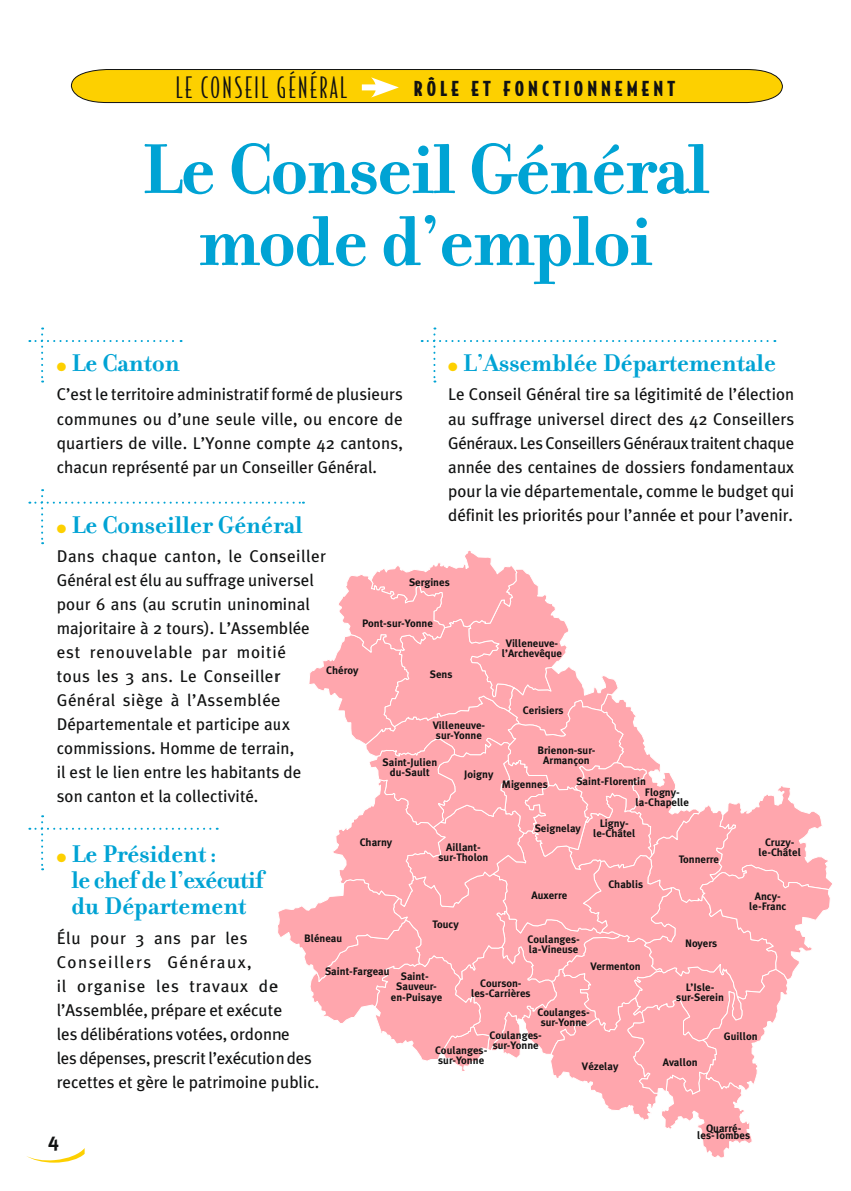
<style>
.page{position:relative;width:851px;height:1191px;background:#fff}
.page>*{position:absolute;margin:0;border:0;box-sizing:border-box;transform-origin:0 0}
.t1{font:700 76px/72px "Filosofia";letter-spacing:-.015em;color:#00a3d4;text-align:center}
.t2{font:300 28px "Bodega Sans";letter-spacing:.09em;color:#111212}
.t3{font:700 26px/26px "Filosofia";color:#00a3d4}
.t4{font:700 20px "Meta Plus";color:#111212}
.t5{font:900 19.6px "Bodega Sans";letter-spacing:.205em;color:#111212}
.t6{font:17px/24px "Meta Plus";letter-spacing:.005em;color:#111212;text-align:justify}
.t7{font:700 10.8px/10px "Meta Plus";color:#111212;text-align:center}
.s1{color:#fdd000}
</style>
<div class="page">
<svg style="left:27px;top:1148px;width:58px;height:14px"></svg>
<svg style="left:71px;top:69px;width:711px;height:34px;background:#efc609"></svg>
<svg style="left:29px;top:327px;width:152px;height:55px"></svg>
<svg style="left:421px;top:327px;width:354px;height:55px"></svg>
<svg style="left:29px;top:489px;width:275px;height:55px"></svg>
<svg style="left:29px;top:815px;width:189px;height:55px"></svg>
<svg style="left:278px;top:550px;width:554px;height:608px"></svg>
<h2 class="t2" style="left:176px;top:71px;width:171px">LE CONSEIL GÉNÉRAL</h2>
<p class="t5" style="left:414px;top:75px;width:263px">RÔLE ET FONCTIONNEMENT</p>
<h1 class="t1" style="left:141px;top:134px;width:570px">Le Conseil Général mode d’emploi</h1>
<h3 class="t3" style="left:448px;top:350px;width:329px"><span class="s1">●</span> L’Assemblée Départementale</h3>
<p class="t6" style="left:448px;top:382px;width:348px">Le Conseil Général tire sa légitimité de l’élection au suffrage universel direct des 42 Conseillers Généraux. Les Conseillers Généraux traitent chaque année des centaines de dossiers fondamentaux pour la vie départementale, comme le budget qui définit les priorités pour l’année et pour l’avenir.</p>
<h3 class="t3" style="left:57px;top:350px;width:124px"><span class="s1">●</span> Le Canton</h3>
<p class="t6" style="left:57px;top:382px;width:348px">C’est le territoire administratif formé de plusieurs communes ou d’une seule ville, ou encore de quartiers de ville. L’Yonne compte 42 cantons, chacun représenté par un Conseiller Général.</p>
<h3 class="t3" style="left:57px;top:511px;width:247px"><span class="s1">●</span> Le Conseiller Général</h3>
<p class="t6" style="left:57px;top:544px;width:271px;text-align:left">Dans chaque canton, le Conseiller<br>Général est élu au suffrage universel pour 6 ans (au scrutin uninominal majoritaire à 2 tours). L’Assemblée est renouvelable par moitié<br>tous les 3 ans. Le Conseiller<br>Général siège à l’Assemblée<br>Départementale et participe aux commissions. Homme de terrain,<br>il est le lien entre les habitants de son canton et la collectivité.</p>
<p class="t7" style="left:409px;top:577px;width:42px">Sergines</p>
<p class="t7" style="left:362px;top:617px;width:72px">Pont-sur-Yonne</p>
<p class="t7" style="left:501px;top:638px;width:62px">Villeneuve&shy;l’Archevêque</p>
<p class="t7" style="left:326px;top:665px;width:34px">Chéroy</p>
<p class="t7" style="left:430px;top:669px;width:24px">Sens</p>
<p class="t7" style="left:523px;top:705px;width:42px">Cerisiers</p>
<p class="t7" style="left:432px;top:720px;width:54px;text-align:left">Villeneuve&shy;sur-Yonne</p>
<p class="t7" style="left:382px;top:757px;width:56px">Saint-Julien du-Sault</p>
<p class="t7" style="left:537px;top:745px;width:59px">Brienon-sur-<br>Armançon</p>
<p class="t7" style="left:464px;top:769px;width:31px">Joigny</p>
<p class="t7" style="left:576px;top:776px;width:71px">Saint-Florentin</p>
<p class="t7" style="left:502px;top:779px;width:47px">Migennes</p>
<p class="t7" style="left:635px;top:787px;width:55px">Flogny&shy;la-Chapelle</p>
<p class="t7" style="left:593px;top:818px;width:44px">Ligny&shy;le-Châtel</p>
<p class="t7" style="left:534px;top:823px;width:48px">Seignelay</p>
<p class="t7" style="left:359px;top:837px;width:34px">Charny</p>
<p class="t7" style="left:758px;top:836px;width:44px">Cruzy&shy;le-Châtel</p>
<p class="t7" style="left:438px;top:842px;width:51px">Aillant&shy;sur-Tholon</p>
<h3 class="t3" style="left:71px;top:841px;width:194px;text-indent:-15px"><span class="s1">●</span> Le Président:<br>le chef de l’exécutif du Département</h3>
<p class="t6" style="left:57px;top:926px;width:264px;text-align:left">Élu pour 3 ans par les<br>Conseillers Généraux,<br>il organise les travaux de l’Assemblée, prépare et exécute<br>les délibérations votées, ordonne<br>les dépenses, prescrit l’exécution des recettes et gère le patrimoine public.</p>
<p class="t7" style="left:678px;top:854px;width:42px">Tonnerre</p>
<p class="t7" style="left:608px;top:879px;width:36px">Chablis</p>
<p class="t7" style="left:531px;top:890px;width:37px">Auxerre</p>
<p class="t7" style="left:749px;top:890px;width:39px">Ancy&shy;le-Franc</p>
<p class="t7" style="left:432px;top:918px;width:28px">Toucy</p>
<p class="t7" style="left:304px;top:932px;width:40px">Bléneau</p>
<p class="t7" style="left:325px;top:966px;width:66px">Saint-Fargeau</p>
<p class="t7" style="left:527px;top:934px;width:54px;text-align:left">Coulanges&shy;la-Vineuse</p>
<p class="t7" style="left:685px;top:938px;width:34px">Noyers</p>
<p class="t7" style="left:590px;top:961px;width:52px">Vermenton</p>
<p class="t7" style="left:391px;top:971px;width:53px">Saint-<br>Sauveur&shy;en-Puisaye</p>
<p class="t7" style="left:471px;top:978px;width:61px">Courson&shy;les-Carrières</p>
<p class="t7" style="left:676px;top:982px;width:49px">L’Isle&shy;sur-Serein</p>
<p class="t7" style="left:537px;top:1007px;width:54px;text-align:left">Coulanges&shy;sur-Yonne</p>
<p class="t7" style="left:489px;top:1029px;width:54px;text-align:left">Coulanges&shy;sur-Yonne</p>
<p class="t7" style="left:723px;top:1031px;width:35px">Guillon</p>
<p class="t7" style="left:435px;top:1045px;width:54px;text-align:left">Coulanges&shy;sur-Yonne</p>
<p class="t7" style="left:582px;top:1061px;width:38px">Vézelay</p>
<p class="t7" style="left:662px;top:1056px;width:36px">Avallon</p>
<p class="t4" style="left:48px;top:1129px;width:12px">4</p>
<p class="t7" style="left:706px;top:1123px;width:37px">Quarré-</p>
<p class="t7" style="left:697px;top:1130px;width:54px">les-Tombes</p>
</div>
